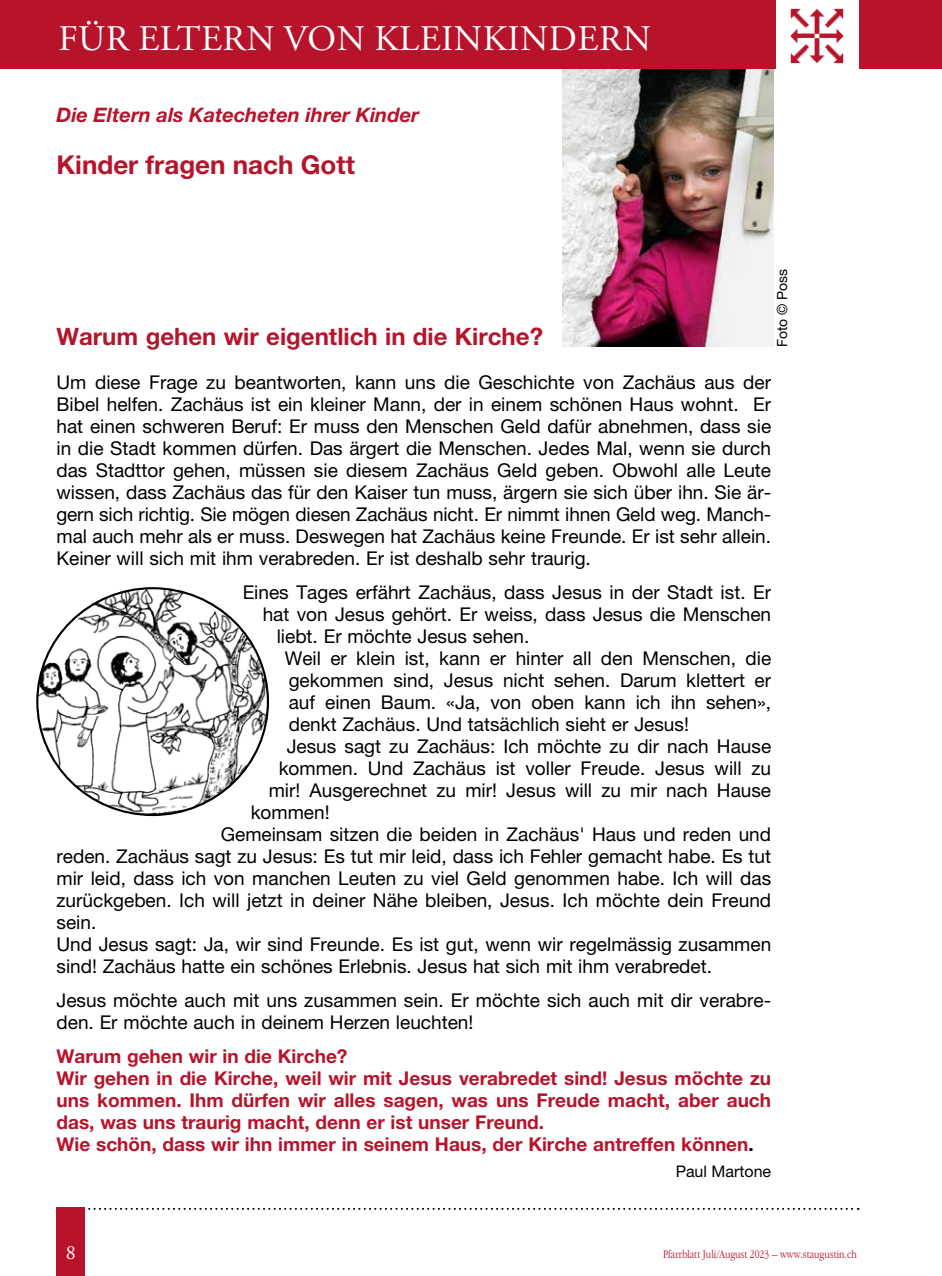
<style>
.page{position:relative;width:942px;height:1276px;background:#fff}
.page>*{position:absolute;margin:0;border:0;box-sizing:border-box;transform-origin:0 0}
.t1{font:36px "Adobe Garamond Pro";letter-spacing:.015em;color:#fff}
.t2{font:700 26px "Helvetica Neue LT Pro";color:#b7142c}
.t3{font:700 24px "Helvetica Neue LT Pro";color:#b7142c}
.t4{font:italic 700 20px "Helvetica Neue LT Pro";color:#b7142c}
.t5{font:20px "Adobe Garamond Pro";color:#fff}
.t6{font:19px/22px "Helvetica Neue LT Pro";color:#000}
.t7{font:700 19px/22px "Helvetica Neue LT Pro";color:#b7142c}
.t8{font:16px "Helvetica Neue LT Pro";color:#000}
.t9{font:14px "Helvetica Neue LT Pro";letter-spacing:-.01em;color:#000}
.t10{font:300 condensed 12px "Garamond";color:#b7142c}
.s1{color:#000}
</style>
<div class="page">
<img style="left:562px;top:68px;width:211px;height:279px">
<svg style="left:88px;top:1208px;width:770px;height:1px"></svg>
<div style="left:57px;top:1208px;width:28px;height:68px;background:#b7142c"></div>
<div style="left:0;top:0;width:941px;height:68px;background:#b7142c"></div>
<div style="left:775px;top:0;width:82px;height:69px;background:#fff"></div>
<img style="left:790px;top:8px;width:54px;height:56px">
<img style="left:37px;top:588px;width:231px;height:227px">
<h1 class="t1" style="left:58px;top:17px;width:594px">FÜR ELTERN VON KLEINKINDERN</h1>
<p class="t4" style="left:56px;top:102px;width:364px">Die Eltern als Katecheten ihrer Kinder</p>
<h2 class="t2" style="left:56px;top:149px;width:300px">Kinder fragen nach Gott</h2>
<p class="t9" style="left:773px;top:347px;width:79px;rotate:-90deg">Foto © Poss</p>
<p class="t3" style="left:56px;top:321px;width:488px">Warum gehen wir eigentlich in die Kirche?</p>
<p class="t6" style="left:56px;top:371px;width:716px">Um diese Frage zu beantworten, kann uns die Geschichte von Zachäus aus der Bibel helfen. Zachäus ist ein kleiner Mann, der in einem schönen Haus wohnt. Er hat einen schweren Beruf: Er muss den Menschen Geld dafür abnehmen, dass sie in die Stadt kommen dürfen. Das ärgert die Menschen. Jedes Mal, wenn sie durch das Stadttor gehen, müssen sie diesem Zachäus Geld geben. Obwohl alle Leute wissen, dass Zachäus das für den Kaiser tun muss, ärgern sie sich über ihn. Sie är-- gern sich richtig. Sie mögen diesen Zachäus nicht. Er nimmt ihnen Geld weg. Manch&shy;mal auch mehr als er muss. Deswegen hat Zachäus keine Freunde. Er ist sehr allein.<br>Keiner will sich mit ihm verabreden. Er ist deshalb sehr traurig.</p>
<p class="t6" style="left:242px;top:581px;width:529px">Eines Tages erfährt Zachäus, dass Jesus in der Stadt ist. Er</p>
<p class="t6" style="left:262px;top:603px;width:510px">hat von Jesus gehört. Er weiss, dass Jesus die Menschen</p>
<p class="t6" style="left:276px;top:625px;width:254px">liebt. Er möchte Jesus sehen.</p>
<p class="t6" style="left:284px;top:647px;width:488px">Weil er klein ist, kann er hinter all den Menschen, die</p>
<p class="t6" style="left:288px;top:669px;width:483px">gekommen sind, Jesus nicht sehen. Darum klettert er</p>
<p class="t6" style="left:288px;top:691px;width:484px">auf einen Baum. «Ja, von oben kann ich ihn sehen»,</p>
<p class="t6" style="left:288px;top:713px;width:401px">denkt Zachäus. Und tatsächlich sieht er Jesus!</p>
<p class="t6" style="left:286px;top:735px;width:486px">Jesus sagt zu Zachäus: Ich möchte zu dir nach Hause</p>
<p class="t6" style="left:278px;top:757px;width:493px">kommen. Und Zachäus ist voller Freude. Jesus will zu</p>
<p class="t6" style="left:268px;top:779px;width:503px">mir! Ausgerechnet zu mir! Jesus will zu mir nach Hause</p>
<p class="t6" style="left:250px;top:801px;width:80px">kommen!</p>
<p class="t6" style="left:220px;top:823px;width:551px">Gemeinsam sitzen die beiden in Zachäus' Haus und reden und</p>
<p class="t6" style="left:56px;top:845px;width:715px">reden. Zachäus sagt zu Jesus: Es tut mir leid, dass ich Fehler gemacht habe. Es tut</p>
<p class="t6" style="left:56px;top:867px;width:716px">mir leid, dass ich von manchen Leuten zu viel Geld genommen habe. Ich will das</p>
<p class="t6" style="left:56px;top:889px;width:716px">zurückgeben. Ich will jetzt in deiner Nähe bleiben, Jesus. Ich möchte dein Freund</p>
<p class="t6" style="left:56px;top:911px;width:41px">sein.</p>
<p class="t6" style="left:56px;top:933px;width:716px">Und Jesus sagt: Ja, wir sind Freunde. Es ist gut, wenn wir regelmässig zusammen</p>
<p class="t6" style="left:56px;top:955px;width:656px">sind! Zachäus hatte ein schönes Erlebnis. Jesus hat sich mit ihm verabredet.</p>
<p class="t6" style="left:56px;top:989px;width:715px">Jesus möchte auch mit uns zusammen sein. Er möchte sich auch mit dir verabre&shy;den. Er möchte auch in deinem Herzen leuchten!</p>
<p class="t7" style="left:56px;top:1045px;width:716px">Warum gehen wir in die Kirche?<br>Wir gehen in die Kirche, weil wir mit Jesus verabredet sind! Jesus möchte zu uns kommen. Ihm dürfen wir alles sagen, was uns Freude macht, aber auch das, was uns traurig macht, denn er ist unser Freund.<br>Wie schön, dass wir ihn immer in seinem Haus, der Kirche antreffen können<span class="s1">.</span></p>
<p class="t8" style="left:675px;top:1162px;width:97px">Paul Martone</p>
<p class="t5" style="left:66px;top:1240px;width:11px">8</p>
<p class="t10" style="left:663px;top:1247px;width:195px">Pfarrblatt Juli/August 2023 – www.staugustin.ch</p>
</div>
